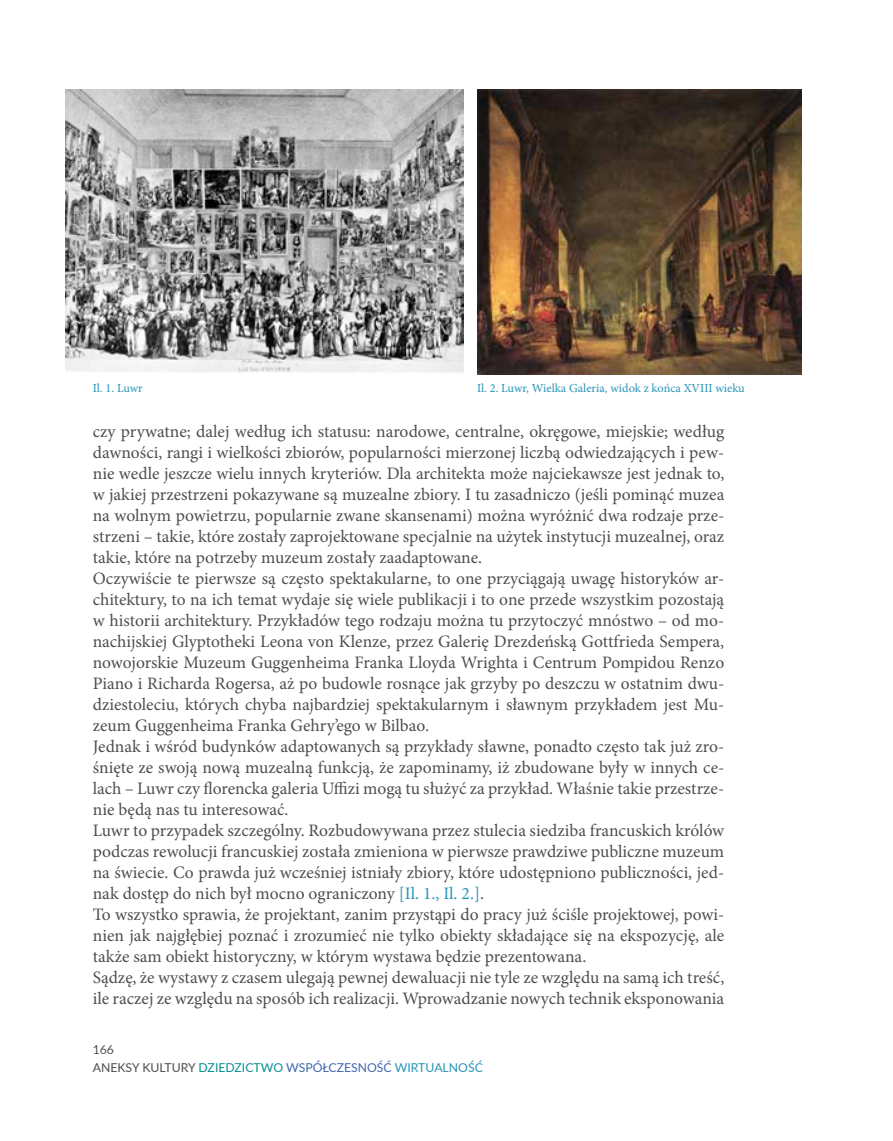
<style>
.page{position:relative;width:893px;height:1141px;background:#fff}
.page>*{position:absolute;margin:0;border:0;box-sizing:border-box;transform-origin:0 0}
.t1{font:17.5px/21px "Minion Pro";color:#4e4d50}
.t2{font:12.25px "Minion Pro";color:#2794b6}
.t3{font:12.25px/18.6px "Lato";color:#4e4d50}
.s1{color:#2794b6}
.s2{color:#078f90}
.s3{color:#4065af}
</style>
<div class="page">
<img style="left:65px;top:89px;width:399px;height:284px">
<img style="left:477px;top:89px;width:325px;height:285px">
<p class="t2" style="left:93px;top:380px;width:51px">Il. 1. Luwr</p>
<p class="t2" style="left:477px;top:380px;width:269px">Il. 2. Luwr, Wielka Galeria, widok z końca XVIII wieku</p>
<p class="t1" style="left:93px;top:421px;width:633px">czy prywatne; dalej według ich statusu: narodowe, centralne, okręgowe, miejskie; według dawności, rangi i wielkości zbiorów, popularności mierzonej liczbą odwiedzających i pew&shy;nie wedle jeszcze wielu innych kryteriów. Dla architekta może najciekawsze jest jednak to, w jakiej przestrzeni pokazywane są muzealne zbiory. I tu zasadniczo (jeśli pominąć muzea na wolnym powietrzu, popularnie zwane skansenami) można wyróżnić dwa rodzaje prze&shy;strzeni – takie, które zostały zaprojektowane specjalnie na użytek instytucji muzealnej, oraz takie, które na potrzeby muzeum zostały zaadaptowane.<br>Oczywiście te pierwsze są często spektakularne, to one przyciągają uwagę historyków ar&shy;chitektury, to na ich temat wydaje się wiele publikacji i to one przede wszystkim pozostają w historii architektury. Przykładów tego rodzaju można tu przytoczyć mnóstwo – od mo&shy;nachijskiej Glyptotheki Leona von Klenze, przez Galerię Drezdeńską Gottfrieda Sempera, nowojorskie Muzeum Guggenheima Franka Lloyda Wrighta i Centrum Pompidou Renzo Piano i Richarda Rogersa, aż po budowle rosnące jak grzyby po deszczu w ostatnim dwu&shy;dziestoleciu, których chyba najbardziej spektakularnym i sławnym przykładem jest Mu&shy;zeum Guggenheima Franka Gehry’ego w Bilbao.<br>Jednak i wśród budynków adaptowanych są przykłady sławne, ponadto często tak już zro&shy;śnięte ze swoją nową muzealną funkcją, że zapominamy, iż zbudowane były w innych ce&shy;lach – Luwr czy florencka galeria Uffizi mogą tu służyć za przykład. Właśnie takie przestrze&shy;nie będą nas tu interesować.<br>Luwr to przypadek szczególny. Rozbudowywana przez stulecia siedziba francuskich królów podczas rewolucji francuskiej została zmieniona w pierwsze prawdziwe publiczne muzeum na świecie. Co prawda już wcześniej istniały zbiory, które udostępniono publiczności, jed&shy;nak dostęp do nich był mocno ograniczony <span class="s1">[Il. 1., Il. 2.]</span>.<br>To wszystko sprawia, że projektant, zanim przystąpi do pracy już ściśle projektowej, powi&shy;nien jak najgłębiej poznać i zrozumieć nie tylko obiekty składające się na ekspozycję, ale także sam obiekt historyczny, w którym wystawa będzie prezentowana.<br>Sądzę, że wystawy z czasem ulegają pewnej dewaluacji nie tyle ze względu na samą ich treść, ile raczej ze względu na sposób ich realizacji. Wprowadzanie nowych technik eksponowania</p>
<p class="t3" style="left:93px;top:1040px;width:392px">166<br>ANEKSY KULTURY <span class="s2">DZIEDZICTWO</span> <span class="s3">WSPÓŁCZESNOŚĆ</span> <span class="s1">WIRTUALNOŚĆ</span></p>
</div>
